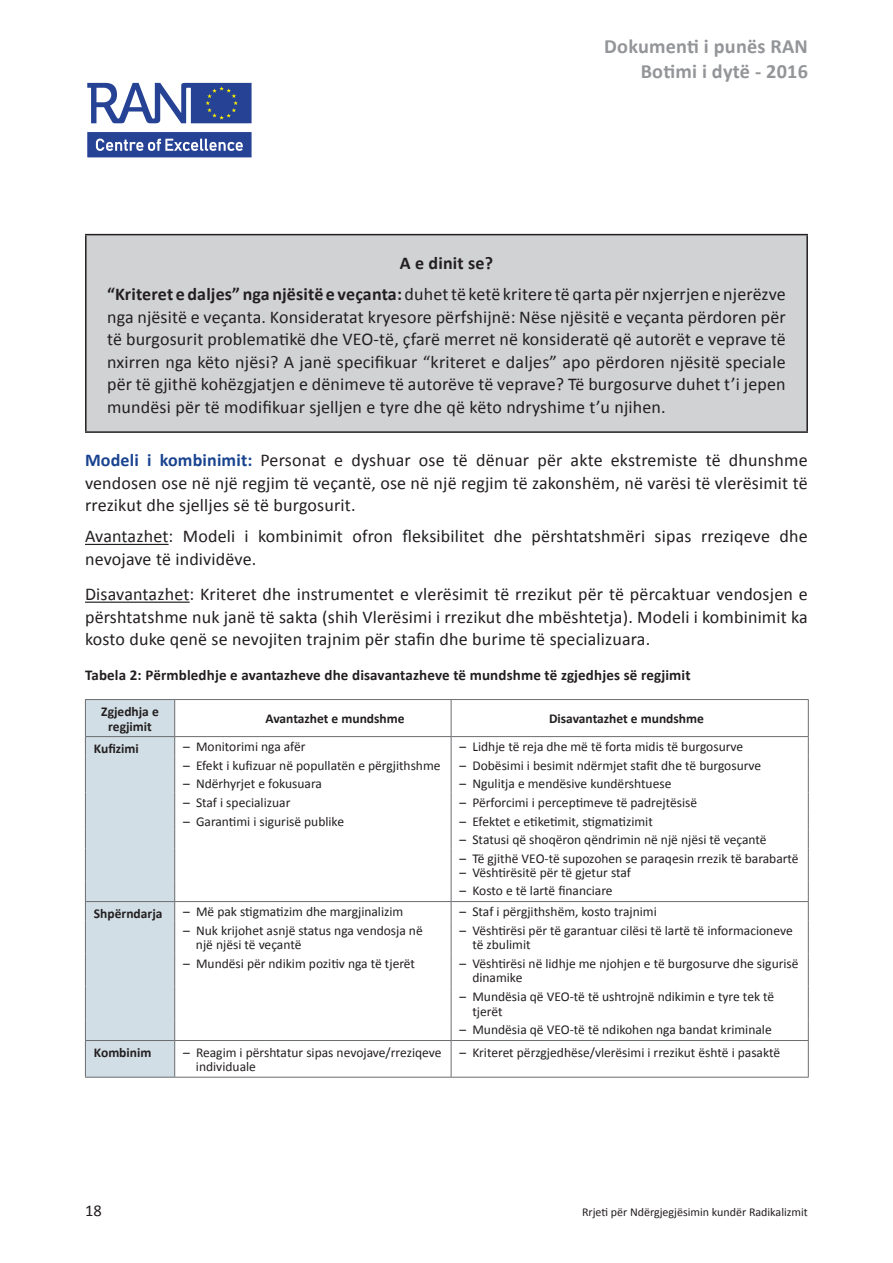
<style>
.page{position:relative;width:893px;height:1263px;background:#fff}
.page>*{position:absolute;margin:0;border:0;box-sizing:border-box;transform-origin:0 0}
.t1{font:700 20.25px/24.8px "Calibri";letter-spacing:.01em;color:#939598;text-align:right}
.t2{font:18px/22.5px "Calibri";letter-spacing:.01em;color:#231f20;text-align:justify}
.t3{font:700 18px/31px "Calibri";letter-spacing:.01em;color:#231f20;text-align:center}
.t4{font:16.5px "Calibri";color:#231f20}
.t5{font:700 15px "Calibri";letter-spacing:.01em;color:#231f20}
.t6{font:13.5px/14.5px "Calibri";color:#231f20}
.t7{font:700 13.5px/15px "Calibri";color:#231f20;text-align:center}
.t8{font:12px "Calibri";color:#231f20}
.s1{font-weight:400}
.s2{font-weight:700;color:#19438f}
</style>
<div class="page">
<svg style="left:87px;top:83px;width:165px;height:40px"></svg>
<svg style="left:87px;top:132px;width:165px;height:25px;background:#4a61a6"></svg>
<hr style="left:85px;top:544px;width:84px;height:1px;background:#231f20">
<hr style="left:85px;top:602px;width:105px;height:1px;background:#231f20">
<div style="left:86px;top:235px;width:721px;height:197px;background:#d1d2d4"></div>
<hr style="left:85px;top:234px;width:723px;height:1px;background:#231f20">
<hr style="left:85px;top:235px;width:2px;height:196px;background:#231f20">
<hr style="left:806px;top:235px;width:2px;height:196px;background:#231f20">
<hr style="left:85px;top:431px;width:723px;height:2px;background:#231f20">
<hr style="left:175px;top:699px;width:276px;height:1px;background:#6c6d70">
<hr style="left:451px;top:699px;width:358px;height:1px;background:#6c6d70">
<hr style="left:451px;top:700px;width:1px;height:36px;background:#6c6d70">
<hr style="left:808px;top:700px;width:1px;height:36px;background:#6c6d70">
<hr style="left:175px;top:736px;width:276px;height:1px;background:#6c6d70">
<hr style="left:451px;top:736px;width:358px;height:1px;background:#6c6d70">
<svg style="left:451px;top:737px;width:1px;height:111px"></svg>
<svg style="left:808px;top:737px;width:1px;height:111px"></svg>
<hr style="left:451px;top:848px;width:1px;height:33px;background:#6c6d70">
<hr style="left:808px;top:848px;width:1px;height:33px;background:#6c6d70">
<hr style="left:175px;top:901px;width:276px;height:1px;background:#6c6d70">
<hr style="left:451px;top:901px;width:358px;height:1px;background:#6c6d70">
<svg style="left:451px;top:881px;width:1px;height:39px"></svg>
<svg style="left:808px;top:881px;width:1px;height:39px"></svg>
<hr style="left:451px;top:920px;width:1px;height:33px;background:#6c6d70">
<hr style="left:808px;top:920px;width:1px;height:33px;background:#6c6d70">
<hr style="left:451px;top:953px;width:1px;height:33px;background:#6c6d70">
<hr style="left:808px;top:953px;width:1px;height:33px;background:#6c6d70">
<hr style="left:451px;top:986px;width:1px;height:34px;background:#6c6d70">
<hr style="left:808px;top:986px;width:1px;height:34px;background:#6c6d70">
<div style="left:85px;top:699px;width:90px;height:378px;background:#d1dee5"></div>
<svg style="left:451px;top:1020px;width:1px;height:20px"></svg>
<svg style="left:808px;top:1020px;width:1px;height:20px"></svg>
<hr style="left:85px;top:1040px;width:90px;height:1px;background:#6c6d70">
<hr style="left:85px;top:1041px;width:1px;height:36px;background:#6c6d70">
<hr style="left:175px;top:1040px;width:276px;height:1px;background:#6c6d70">
<hr style="left:174px;top:1041px;width:1px;height:36px;background:#6c6d70">
<hr style="left:451px;top:1040px;width:358px;height:1px;background:#6c6d70">
<hr style="left:451px;top:1041px;width:1px;height:36px;background:#6c6d70">
<hr style="left:808px;top:1041px;width:1px;height:36px;background:#6c6d70">
<hr style="left:85px;top:1077px;width:90px;height:1px;background:#6c6d70">
<hr style="left:175px;top:1077px;width:276px;height:1px;background:#6c6d70">
<hr style="left:451px;top:1077px;width:358px;height:1px;background:#6c6d70">
<h1 class="t1" style="left:604px;top:34px;width:205px">Dokumenti i punës RAN<br>Botimi i dytë - 2016</h1>
<h2 class="t3" style="left:107px;top:248px;width:680px">A e dinit se?<br>“Kriteret e daljes” nga njësitë e veçanta: <span class="s1">duhet të ketë kritere të qarta për nxjerrjen e njerëzve</span></h2>
<p class="t2" style="left:107px;top:306px;width:680px">nga njësitë e veçanta. Konsideratat kryesore përfshijnë: Nëse njësitë e veçanta përdoren për të burgosurit problematikë dhe VEO-të, çfarë merret në konsideratë që autorët e veprave të nxirren nga këto njësi? A janë specifikuar “kriteret e daljes” apo përdoren njësitë speciale për të gjithë kohëzgjatjen e dënimeve të autorëve të veprave? Të burgosurve duhet t’i jepen mundësi për të modifikuar sjelljen e tyre dhe që këto ndryshime t’u njihen.</p>
<h2 class="t2" style="left:85px;top:449px;width:724px"><span class="s2">Modeli i kombinimit:</span> Personat e dyshuar ose të dënuar për akte ekstremiste të dhunshme vendosen ose në një regjim të veçantë, ose në një regjim të zakonshëm, në varësi të vlerësimit të rrezikut dhe sjelljes së të burgosurit.</h2>
<h2 class="t2" style="left:85px;top:525px;width:724px">Avantazhet: Modeli i kombinimit ofron fleksibilitet dhe përshtatshmëri sipas rreziqeve dhe nevojave të individëve.</h2>
<p class="t2" style="left:85px;top:583px;width:724px">Disavantazhet: Kriteret dhe instrumentet e vlerësimit të rrezikut për të përcaktuar vendosjen e përshtatshme nuk janë të sakta (shih Vlerësimi i rrezikut dhe mbështetja). Modeli i kombinimit ka kosto duke qenë se nevojiten trajnim për stafin dhe burime të specializuara.</p>
<p class="t5" style="left:85px;top:666px;width:607px">Tabela 2: Përmbledhje e avantazheve dhe disavantazheve të mundshme të zgjedhjes së regjimit</p>
<p class="t7" style="left:101px;top:704px;width:59px">Zgjedhja e regjimit</p>
<p class="t7" style="left:266px;top:711px;width:141px">Avantazhet e mundshme</p>
<p class="t7" style="left:549px;top:711px;width:156px">Disavantazhet e mundshme</p>
<p class="t7" style="left:94px;top:741px;width:46px">Kufizimi</p>
<p class="t6" style="left:183px;top:739px;width:124px">– Monitorimi nga afër</p>
<p class="t6" style="left:460px;top:739px;width:285px">– Lidhje të reja dhe më të forta midis të burgosurve</p>
<p class="t6" style="left:183px;top:758px;width:259px">– Efekt i kufizuar në popullatën e përgjithshme</p>
<p class="t6" style="left:460px;top:758px;width:303px">– Dobësimi i besimit ndërmjet stafit dhe të burgosurve</p>
<p class="t6" style="left:183px;top:776px;width:140px">– Ndërhyrjet e fokusuara</p>
<p class="t6" style="left:460px;top:776px;width:213px">– Ngulitja e mendësive kundërshtuese</p>
<p class="t6" style="left:183px;top:795px;width:109px">– Staf i specializuar</p>
<p class="t6" style="left:460px;top:795px;width:239px">– Përforcimi i perceptimeve të padrejtësisë</p>
<p class="t6" style="left:183px;top:814px;width:162px">– Garantimi i sigurisë publike</p>
<p class="t6" style="left:460px;top:814px;width:195px">– Efektet e etiketimit, stigmatizimit</p>
<p class="t6" style="left:460px;top:832px;width:308px">– Statusi që shoqëron qëndrimin në një njësi të veçantë</p>
<p class="t6" style="left:460px;top:851px;width:341px">– Të gjithë VEO-të supozohen se paraqesin rrezik të barabartë</p>
<p class="t6" style="left:460px;top:865px;width:173px">– Vështirësitë për të gjetur staf</p>
<p class="t6" style="left:460px;top:883px;width:155px">– Kosto e të lartë financiare</p>
<p class="t7" style="left:94px;top:906px;width:70px">Shpërndarja</p>
<p class="t6" style="left:183px;top:904px;width:222px">– Më pak stigmatizim dhe margjinalizim</p>
<p class="t6" style="left:460px;top:904px;width:199px">– Staf i përgjithshëm, kosto trajnimi</p>
<p class="t6" style="left:196px;top:923px;width:228px;text-indent:-13px">– Nuk krijohet asnjë status nga vendosja në një njësi të veçantë</p>
<p class="t6" style="left:472px;top:923px;width:322px;text-indent:-13px">– Vështirësi për të garantuar cilësi të lartë të informacioneve të zbulimit</p>
<p class="t6" style="left:183px;top:956px;width:233px">– Mundësi për ndikim pozitiv nga të tjerët</p>
<p class="t6" style="left:472px;top:956px;width:328px;text-indent:-13px">– Vështirësi në lidhje me njohjen e të burgosurve dhe sigurisë dinamike</p>
<p class="t6" style="left:472px;top:989px;width:303px;text-indent:-13px">– Mundësia që VEO-të të ushtrojnë ndikimin e tyre tek të tjerët</p>
<p class="t6" style="left:460px;top:1022px;width:314px">– Mundësia që VEO-të të ndikohen nga bandat kriminale</p>
<p class="t7" style="left:94px;top:1045px;width:59px">Kombinim</p>
<p class="t6" style="left:196px;top:1045px;width:247px;text-indent:-13px">– Reagim i përshtatur sipas nevojave/rreziqeve individuale</p>
<p class="t6" style="left:460px;top:1045px;width:322px">– Kriteret përzgjedhëse/vlerësimi i rrezikut është i pasaktë</p>
<p class="t4" style="left:85px;top:1200px;width:18px">18</p>
<p class="t8" style="left:582px;top:1204px;width:227px">Rrjeti për Ndërgjegjësimin kundër Radikalizmit</p>
</div>
